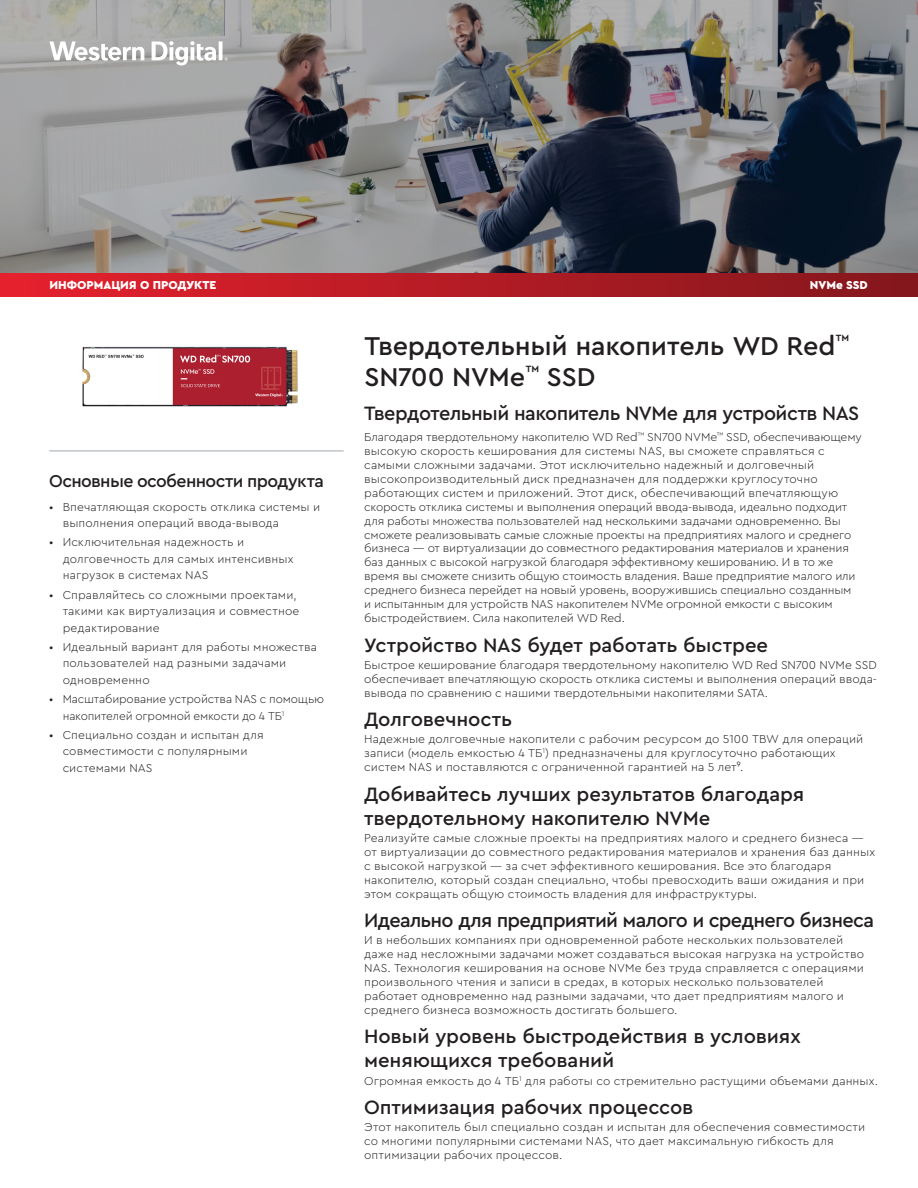
<style>
.page{position:relative;width:918px;height:1188px;background:#fff}
.page>*{position:absolute;margin:0;border:0;box-sizing:border-box;transform-origin:0 0}
.t1{font:500 27px/31.5px "Cera PRO";letter-spacing:-.01em;color:#231f20}
.t2{font:500 20.25px/24px "Cera PRO";letter-spacing:-.01em;color:#231f20}
.t3{font:500 20.25px "Cera PRO";letter-spacing:-.04em;color:#231f20}
.t4{font:500 20.25px "Cera PRO";letter-spacing:-.03em;color:#231f20}
.t5{font:500 18px "Cera PRO";letter-spacing:-.035em;color:#231f20}
.t6{font:300 12px/14px "Cera PRO";color:#231f20}
.t7{font:900 12px "Cera PRO";color:#fff}
</style>
<div class="page">
<img style="left:0;top:0;width:918px;height:273px">
<div style="left:0;top:273px;width:918px;height:24px;background:linear-gradient(to right,#e7212e,#83171c)"></div>
<img style="left:82px;top:346px;width:216px;height:61px">
<hr style="left:49px;top:451px;width:295px;height:1px;background:#9faab2">
<svg style="left:49px;top:41px;width:95px;height:20px"></svg>
<svg style="left:152px;top:41px;width:76px;height:24px"></svg>
<p class="t7" style="left:49px;top:277px;width:168px">ИНФОРМАЦИЯ О ПРОДУКТЕ</p>
<h3 class="t5" style="left:49px;top:469px;width:276px">Основные особенности продукта</h3>
<p class="t6" style="left:63px;top:498px;width:259px;line-height:16.5px;text-indent:-14px">• Впечатляющая скорость отклика системы и выполнения операций ввода-вывода</p>
<p class="t6" style="left:63px;top:534px;width:232px;line-height:16.5px;text-indent:-14px">• Исключительная надежность и долговечность для самых интенсивных нагрузок в системах NAS</p>
<p class="t6" style="left:63px;top:586px;width:238px;line-height:16.5px;text-indent:-14px">• Справляйтесь со сложными проектами, такими как виртуализация и совместное редактирование</p>
<p class="t6" style="left:63px;top:638px;width:256px;line-height:16.5px;text-indent:-14px">• Идеальный вариант для работы множества пользователей над разными задачами одновременно</p>
<p class="t6" style="left:63px;top:690px;width:263px;line-height:16.5px;text-indent:-14px">• Масштабирование устройства NAS с помощью накопителей огромной емкости до 4 ТБ<sup>1</sup></p>
<p class="t6" style="left:63px;top:726px;width:203px;line-height:16.5px;text-indent:-14px">• Специально создан и испытан для совместимости с популярными системами NAS</p>
<p class="t7" style="left:810px;top:277px;width:59px">NVMe SSD</p>
<h1 class="t1" style="left:364px;top:329px;width:486px">Твердотельный накопитель WD Red<sup>™<br></sup>SN700 NVMe<sup>™</sup> SSD</h1>
<h2 class="t4" style="left:364px;top:400px;width:497px">Твердотельный накопитель NVMe для устройств NAS</h2>
<p class="t6" style="left:364px;top:429px;width:499px">Благодаря твердотельному накопителю WD Red<sup>™</sup> SN700 NVMe<sup>™</sup> SSD, обеспечивающему высокую скорость кеширования для системы NAS, вы сможете справляться с самыми сложными задачами. Этот исключительно надежный и долговечный высокопроизводительный диск предназначен для поддержки круглосуточно работающих систем и приложений. Этот диск, обеспечивающий впечатляющую скорость отклика системы и выполнения операций ввода-вывода, идеально подходит для работы множества пользователей над несколькими задачами одновременно. Вы сможете реализовывать самые сложные проекты на предприятиях малого и среднего бизнеса — от виртуализации до совместного редактирования материалов и хранения баз данных с высокой нагрузкой благодаря эффективному кешированию. И в то же время вы сможете снизить общую стоимость владения. Ваше предприятие малого или среднего бизнеса перейдет на новый уровень, вооружившись специально созданным<br>и испытанным для устройств NAS накопителем NVMe огромной емкости c высоким быстродействием. Сила накопителей WD Red.</p>
<h2 class="t2" style="left:364px;top:632px;width:405px">Устройство NAS будет работать быстрее</h2>
<p class="t6" style="left:364px;top:657px;width:514px;text-align:justify">Быстрое кеширование благодаря твердотельному накопителю WD Red SN700 NVMe SSD обеспечивает впечатляющую скорость отклика системы и выполнения операций ввода&shy;вывода по сравнению с нашими твердотельными накопителями SATA.</p>
<h2 class="t2" style="left:364px;top:706px;width:150px">Долговечность</h2>
<p class="t6" style="left:364px;top:732px;width:501px">Надежные долговечные накопители с рабочим ресурсом до 5100 TBW для операций записи (модель емкостью 4 ТБ<sup>1</sup>) предназначены для круглосуточно работающих систем NAS и поставляются с ограниченной гарантией на 5 лет⁹.</p>
<h2 class="t2" style="left:364px;top:781px;width:442px">Добивайтесь лучших результатов благодаря твердотельному накопителю NVMe</h2>
<p class="t6" style="left:364px;top:830px;width:512px">Реализуйте самые сложные проекты на предприятиях малого и среднего бизнеса — от виртуализации до совместного редактирования материалов и хранения баз данных с высокой нагрузкой — за счет эффективного кеширования. Все это благодаря накопителю, который создан специально, чтобы превосходить ваши ожидания и при этом сокращать общую стоимость владения для инфраструктуры.</p>
<h2 class="t3" style="left:364px;top:907px;width:511px">Идеально для предприятий малого и среднего бизнеса</h2>
<p class="t6" style="left:364px;top:933px;width:501px">И в небольших компаниях при одновременной работе нескольких пользователей даже над несложными задачами может создаваться высокая нагрузка на устройство NAS. Технология кеширования на основе NVMe без труда справляется с операциями произвольного чтения и записи в средах, в которых несколько пользователей работает одновременно над разными задачами, что дает предприятиям малого и среднего бизнеса возможность достигать большего.</p>
<h2 class="t2" style="left:364px;top:1024px;width:438px">Новый уровень быстродействия в условиях меняющихся требований</h2>
<p class="t6" style="left:364px;top:1073px;width:515px">Огромная емкость до 4 ТБ<sup>1</sup> для работы со стремительно растущими объемами данных.</p>
<h2 class="t2" style="left:364px;top:1094px;width:331px">Оптимизация рабочих процессов</h2>
<p class="t6" style="left:364px;top:1120px;width:503px">Этот накопитель был специально создан и испытан для обеспечения совместимости со многими популярными системами NAS, что дает максимальную гибкость для оптимизации рабочих процессов.</p>
</div>
